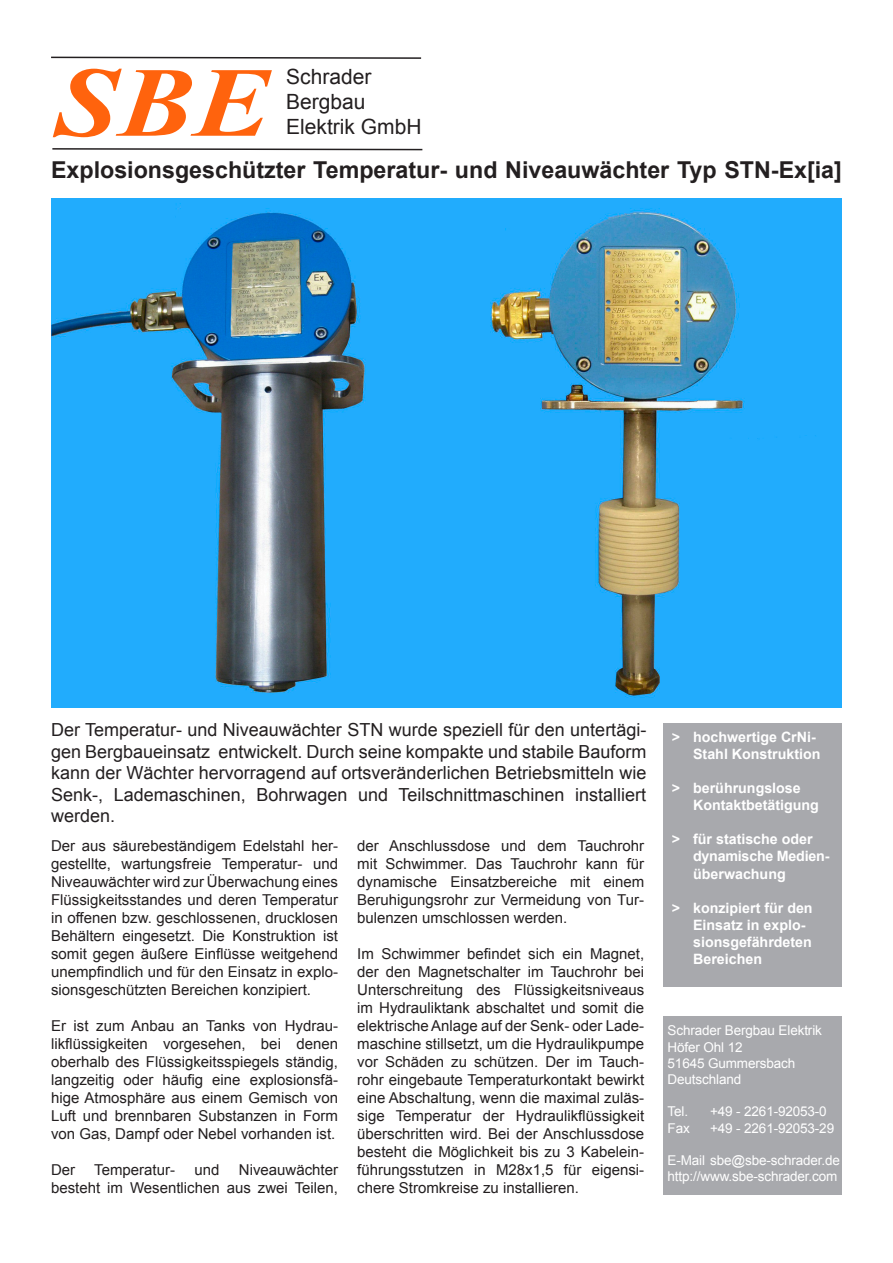
<style>
.page{position:relative;width:893px;height:1263px;background:#fff}
.page>*{position:absolute;margin:0;border:0;box-sizing:border-box;transform-origin:0 0}
.t1{font:italic 700 99px "Times New Roman";color:#ff630d;scale:1.15 1}
.t2{font:700 23.25px "Arial";color:#231f20}
.t3{font:21px/25.2px "Arial";color:#231f20}
.t4{font:18px/21.6px "Arial";color:#231f20;text-align:justify}
.t5{font:15px/18px "Arial";color:#231f20;text-align:justify}
.t6{font:700 14.25px/17.1px "Arial";color:#fff}
.t7{font:13.5px/16.2px "Arial";letter-spacing:-.01em;color:#fff}
</style>
<div class="page">
<div style="left:663px;top:723px;width:179px;height:263px;background:#a8a9ad"></div>
<div style="left:663px;top:1016px;width:179px;height:179px;background:#a8a9ad"></div>
<svg style="left:52px;top:148px;width:371px;height:3px"></svg>
<svg style="left:51px;top:56px;width:371px;height:3px"></svg>
<img style="left:51px;top:199px;width:790px;height:509px">
<h1 class="t1" style="left:55px;top:34px;width:189px">SBE</h1>
<h3 class="t3" style="left:286px;top:64px;width:137px">Schrader<br>Bergbau<br>Elektrik GmbH</h3>
<h2 class="t2" style="left:51px;top:154px;width:792px">Explosionsgeschützter Temperatur- und Niveauwächter Typ STN-Ex[ia]</h2>
<p class="t4" style="left:51px;top:719px;width:597px">Der Temperatur- und Niveauwächter STN wurde speziell für den untertägi&shy;gen Bergbaueinsatz entwickelt. Durch seine kompakte und stabile Bauform kann der Wächter hervorragend auf ortsveränderlichen Betriebsmitteln wie Senk-, Lademaschinen, Bohrwagen und Teilschnittmaschinen installiert werden.</p>
<p class="t5" style="left:51px;top:837px;width:289px">Der aus säurebeständigem Edelstahl her&shy;gestellte, wartungsfreie Temperatur- und Niveauwächter wird zur Überwachung eines Flüssigkeitsstandes und deren Temperatur in offenen bzw. geschlossenen, drucklosen Behältern eingesetzt. Die Konstruktion ist somit gegen äußere Einflüsse weitgehend unempfindlich und für den Einsatz in explo&shy;sionsgeschützten Bereichen konzipiert.</p>
<p class="t5" style="left:51px;top:1017px;width:289px">Er ist zum Anbau an Tanks von Hydrau&shy;likflüssigkeiten vorgesehen, bei denen oberhalb des Flüssigkeitsspiegels ständig, langzeitig oder häufig eine explosionsfä&shy;hige Atmosphäre aus einem Gemisch von Luft und brennbaren Substanzen in Form von Gas, Dampf oder Nebel vorhanden ist.</p>
<p class="t5" style="left:51px;top:1161px;width:26px">Der</p>
<p class="t5" style="left:94px;top:1161px;width:82px">Temperatur-</p>
<p class="t5" style="left:194px;top:1161px;width:27px">und</p>
<p class="t5" style="left:51px;top:1161px;width:288px;text-align:right">Niveauwächter<br>besteht im Wesentlichen aus zwei Teilen,</p>
<p class="t5" style="left:357px;top:837px;width:289px">der Anschlussdose und dem Tauchrohr mit Schwimmer. Das Tauchrohr kann für dynamische Einsatzbereiche mit einem Beruhigungsrohr zur Vermeidung von Tur&shy;bulenzen umschlossen werden.</p>
<p class="t5" style="left:357px;top:945px;width:289px">Im Schwimmer befindet sich ein Magnet, der den Magnetschalter im Tauchrohr bei Unterschreitung des Flüssigkeitsniveaus im Hydrauliktank abschaltet und somit die elektrische Anlage auf der Senk- oder Lade&shy;maschine stillsetzt, um die Hydraulikpumpe vor Schäden zu schützen. Der im Tauch&shy;rohr eingebaute Temperaturkontakt bewirkt eine Abschaltung, wenn die maximal zuläs&shy;sige Temperatur der Hydraulikflüssigkeit überschritten wird. Bei der Anschlussdose besteht die Möglichkeit bis zu 3 Kabelein&shy;führungsstutzen in M28x1,5 für eigensi&shy;chere Stromkreise zu installieren.</p>
<p class="t6" style="left:693px;top:729px;width:129px;text-indent:-21px">&gt; hochwertige CrNi-<br>Stahl Konstruktion</p>
<p class="t6" style="left:693px;top:780px;width:127px;text-indent:-21px">&gt; berührungslose<br>Kontaktbetätigung</p>
<p class="t6" style="left:693px;top:831px;width:138px;text-indent:-21px">&gt; für statische oder dynamische Medien&shy;überwachung</p>
<p class="t6" style="left:693px;top:900px;width:121px;text-indent:-21px">&gt; konzipiert für den<br>Einsatz in explo&shy;sionsgefährdeten<br>Bereichen</p>
<p class="t7" style="left:668px;top:1023px;width:156px">Schrader Bergbau Elektrik<br>Höfer Ohl 12<br>51645 Gummersbach<br>Deutschland</p>
<p class="t7" style="left:668px;top:1104px;width:22px">Tel.</p>
<p class="t7" style="left:710px;top:1104px;width:118px">+49 - 2261-92053-0</p>
<p class="t7" style="left:668px;top:1120px;width:24px">Fax</p>
<p class="t7" style="left:710px;top:1120px;width:126px">+49 - 2261-92053-29</p>
<p class="t7" style="left:668px;top:1152px;width:174px">E-Mail sbe@sbe-schrader.de http://www.sbe-schrader.com</p>
</div>
